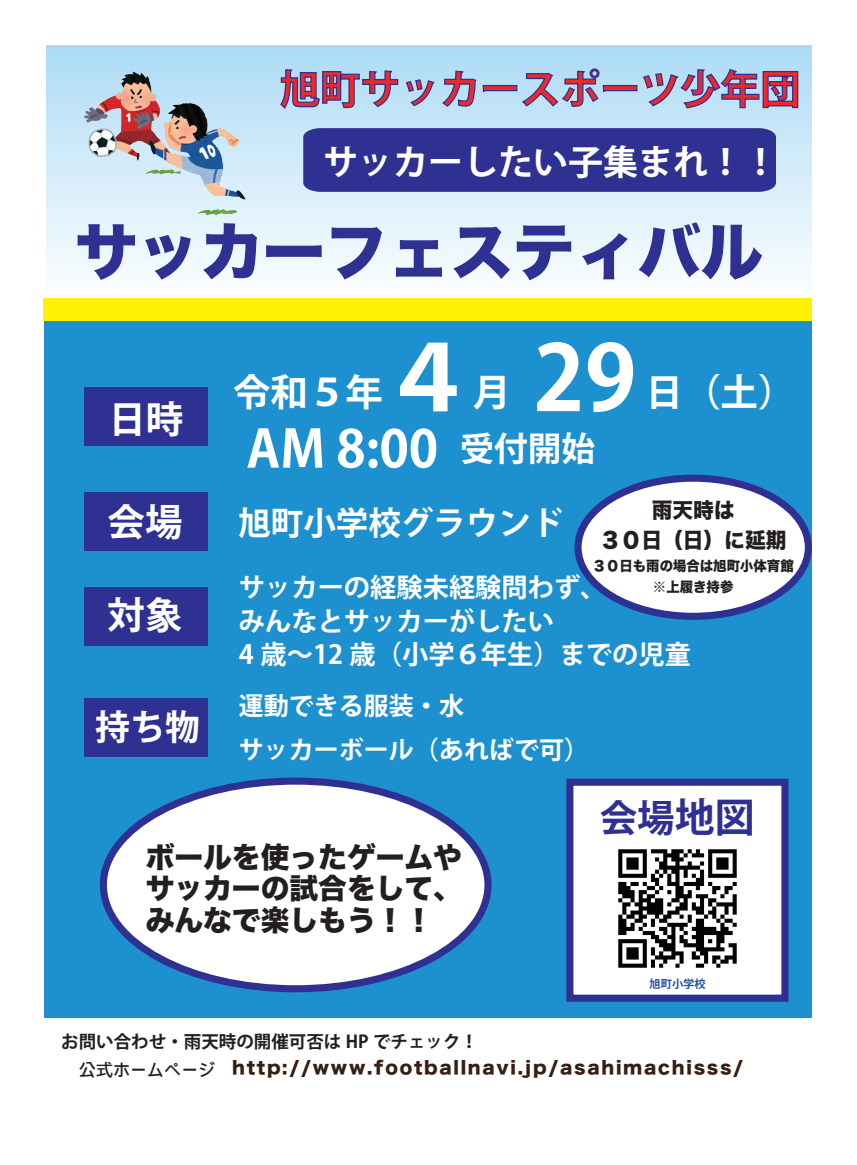
<style>
.page{position:relative;width:857px;height:1165px;background:#fff}
.page>*{position:absolute;margin:0;border:0;box-sizing:border-box;transform-origin:0 0}
.t1{font:700 90px "Koz Go Pr 6 N";color:#fff}
.t2{font:62.5px "Hira Kaku Std W8";color:#2e3092}
.t3{font:700 51.25px "Koz Go Pr 6 N";color:#fff}
.t4{font:700 40px "Koz Go Pr 6 N";color:#ee2927}
.t5{font:700 37.5px "Koz Go Pr 6 N";color:#fff}
.t6{font:700 37.5px "Koz Go Pr 6 N";color:#2e3092}
.t7{font:700 35px "Koz Go Pr 6 N";color:#fff}
.t8{font:700 32.5px "Koz Go Pr 6 N";color:#fff}
.t9{font:28.75px/31.2px "Hira Kaku Std W8";color:#231f20;text-align:justify}
.t10{font:700 26.25px/33.8px "Koz Go Pr 6 N";color:#fff}
.t11{font:700 25px/43.8px "Koz Go Pr 6 N";color:#fff}
.t12{font:21.25px/29.6px "Hira Kaku Std W8";color:#231f20;text-align:center}
.t13{font:17.5px "Hira Kaku Std W8";letter-spacing:.1em;color:#361f12}
.t14{font:700 17.5px "Koz Go Pr 6 N";color:#231f20}
.t15{font:13.75px/21.2px "Hira Kaku Std W8";color:#231f20;text-align:center}
.t16{font:700 11.25px "Koz Go Pr 6 N";color:#2552a3}
.s1{font-size:33.75px}
.s2{font-size:40px}
.s3{font-family:"Li Hei Pro";color:#231f20}
</style>
<div class="page">
<div style="left:46px;top:45px;width:765px;height:255px;background:linear-gradient(to bottom,#addbf5,#fdfefe)"></div>
<div style="left:44px;top:299px;width:767px;height:819px;background:#1d90d0"></div>
<div style="left:103px;top:781px;width:385px;height:208px;background:#fff;border-radius:50%"></div>
<div style="left:100px;top:777px;width:391px;height:215px;border:7px solid #2e3092;border-radius:50%"></div>
<div style="left:34px;top:1019px;width:788px;height:100px;background:#fff"></div>
<div style="left:44px;top:299px;width:767px;height:21px;background:#fff101"></div>
<div style="left:84px;top:388px;width:124px;height:58px;background:#2e3092"></div>
<div style="left:84px;top:492px;width:124px;height:59px;background:#2e3092"></div>
<div style="left:84px;top:587px;width:124px;height:59px;background:#2e3092"></div>
<div style="left:303px;top:128px;width:473px;height:64px;background:#2e3092"></div>
<svg style="left:279px;top:69px;width:120px;height:41px;background:#9dbbe1"></svg>
<svg style="left:405px;top:79px;width:30px;height:28px"></svg>
<svg style="left:441px;top:68px;width:358px;height:41px;background:#a4c5e7"></svg>
<div style="left:566px;top:779px;width:222px;height:223px;background:#fff;border:7px solid #2e3092"></div>
<img style="left:79px;top:61px;width:170px;height:164px">
<div style="left:84px;top:698px;width:124px;height:59px;background:#2e3092"></div>
<div style="left:578px;top:478px;width:230px;height:138px;background:#fff;border-radius:50%"></div>
<div style="left:574px;top:475px;width:238px;height:145px;border:7px solid #2e3092;border-radius:50%"></div>
<img style="left:618px;top:849px;width:119px;height:119px">
<h3 class="t4" style="left:280px;top:67px;width:521px">旭町サッカースポーツ少年団</h3>
<h3 class="t7" style="left:323px;top:142px;width:456px">サッカーしたい子集まれ！！</h3>
<h2 class="t2" style="left:75px;top:217px;width:689px">サッカーフェスティバル</h2>
<h3 class="t5" style="left:108px;top:398px;width:77px">日時</h3>
<h3 class="t5" style="left:108px;top:501px;width:77px">会場</h3>
<h3 class="t5" style="left:108px;top:594px;width:77px">対象</h3>
<h3 class="t7" style="left:95px;top:707px;width:107px">持ち物</h3>
<h3 class="t5" style="left:233px;top:371px;width:151px">令和５年</h3>
<h1 class="t1" style="left:383px;top:327px;width:91px">４</h1>
<h3 class="t5" style="left:473px;top:371px;width:39px">月</h3>
<h1 class="t1" style="left:533px;top:327px;width:104px">29</h1>
<h3 class="t3" style="left:246px;top:420px;width:350px">AM 8:00 <span class="s1">受付開始</span></h3>
<h3 class="t5" style="left:645px;top:371px;width:151px">日（土）</h3>
<p class="t12" style="left:600px;top:496px;width:188px">雨天時は<br>３０日（日）に延期</p>
<p class="t15" style="left:592px;top:556px;width:203px">３０日も雨の場合は旭町小体育館※上履き持参</p>
<h3 class="t8" style="left:238px;top:505px;width:327px">旭町小学校グラウンド</h3>
<h3 class="t10" style="left:239px;top:571px;width:453px">サッカーの経験未経験問わず、<br>みんなとサッカーがしたい<br>4 歳～12 歳（小学６年生）までの児童</h3>
<h3 class="t11" style="left:239px;top:685px;width:352px">運動できる服装・水<br>サッカーボール（あればで可）</h3>
<h3 class="t6" style="left:600px;top:797px;width:156px">会場<span class="s2">地図</span></h3>
<h3 class="t9" style="left:146px;top:842px;width:318px">ボールを使ったゲームやサッカーの試合をして、みんなで楽しもう！！</h3>
<p class="t14" style="left:61px;top:1031px;width:436px">お問い合わせ・雨天時の開催可否は HP でチェック！　</p>
<p class="t16" style="left:649px;top:977px;width:58px">旭町小学校</p>
<p class="t13" style="left:79px;top:1058px;width:666px"><span class="s3">公式ホームページ</span> http://www.footballnavi.jp/asahimachisss/</p>
</div>
